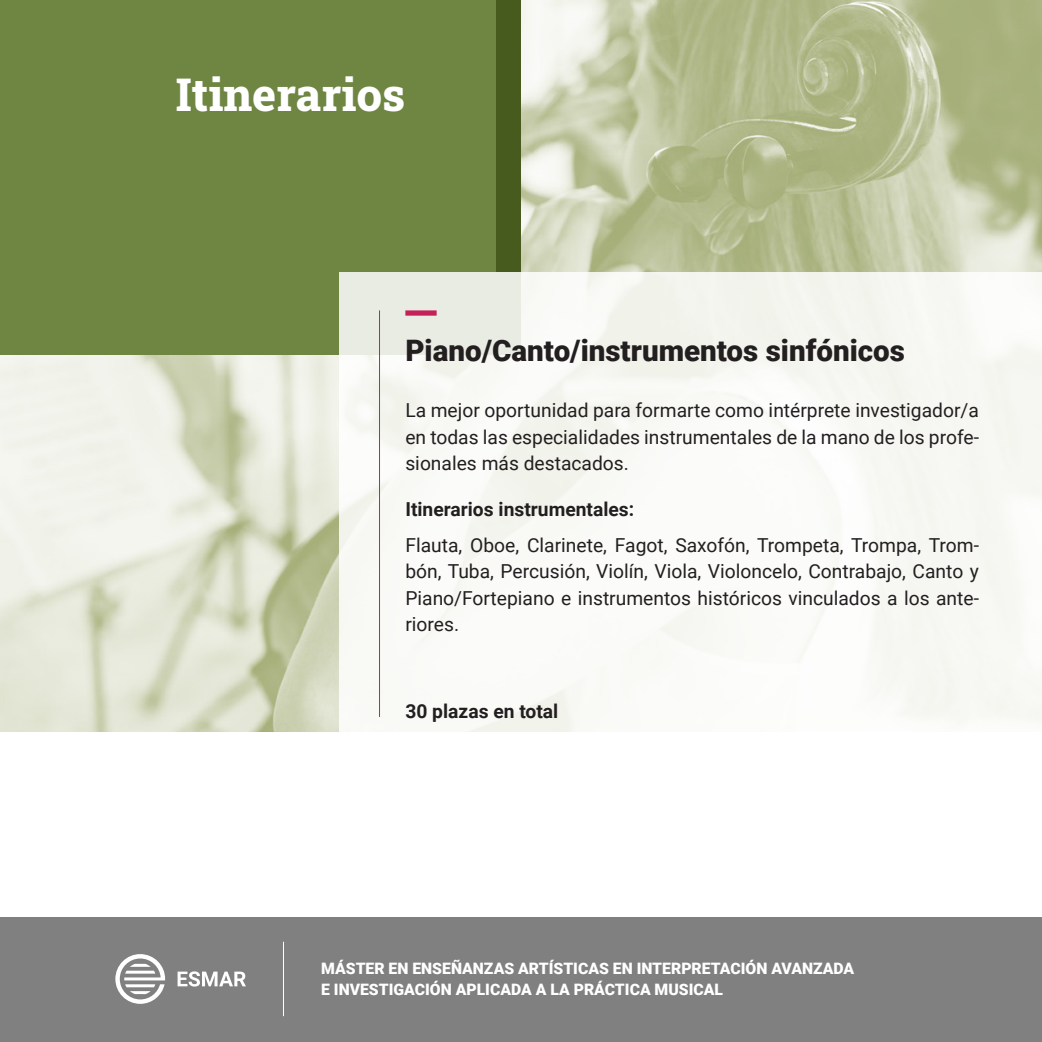
<style>
.page{position:relative;width:1042px;height:1042px;background:#fff}
.page>*{position:absolute;margin:0;border:0;box-sizing:border-box;transform-origin:0 0}
.t1{font:800 45.5px "Roboto Slab";color:#fff}
.t2{font:900 29.57px "Roboto";color:#231f20}
.t3{font:19.25px/26.2px "Roboto";color:#231f20;text-align:justify}
.t4{font:700 19.25px "Roboto";color:#231f20}
.t5{font:900 15.75px/21px "Roboto";color:#fff}
</style>
<div class="page">
<img style="left:0;top:0;width:1042px;height:732px">
<div style="left:0;top:0;width:521px;height:354px;background:#6f8643"></div>
<div style="left:496px;top:0;width:25px;height:272px;background:#475b1f"></div>
<svg style="left:339px;top:272px;width:703px;height:460px;fill:#f9f9f6"></svg>
<hr style="left:379px;top:310px;width:1px;height:407px;background:#c52158">
<div style="left:405px;top:310px;width:32px;height:6px;background:#c52158"></div>
<div style="left:0;top:917px;width:1042px;height:125px;background:#808080"></div>
<svg style="left:115px;top:954px;width:50px;height:50px"></svg>
<svg style="left:178px;top:971px;width:68px;height:15px"></svg>
<hr style="left:283px;top:942px;width:1px;height:74px;background:#fff">
<h1 class="t1" style="left:176px;top:63px;width:231px">Itinerarios</h1>
<h2 class="t2" style="left:405px;top:330px;width:501px">Piano/Canto/instrumentos sinfónicos</h2>
<p class="t3" style="left:405px;top:397px;width:575px">La mejor oportunidad para formarte como intérprete investigador/a en todas las especialidades instrumentales de la mano de los profe&shy;sionales más destacados.</p>
<p class="t4" style="left:405px;top:495px;width:230px">Itinerarios instrumentales:</p>
<p class="t3" style="left:405px;top:531px;width:575px">Flauta, Oboe, Clarinete, Fagot, Saxofón, Trompeta, Trompa, Trom&shy;bón, Tuba, Percusión, Violín, Viola, Violoncelo, Contrabajo, Canto y Piano/Fortepiano e instrumentos históricos vinculados a los ante&shy;riores.</p>
<p class="t4" style="left:405px;top:697px;width:154px">30 plazas en total</p>
<p class="t5" style="left:321px;top:957px;width:535px">MÁSTER EN ENSEÑANZAS ARTÍSTICAS EN INTERPRETACIÓN AVANZADA<br>E INVESTIGACIÓN APLICADA A LA PRÁCTICA MUSICAL</p>
</div>
